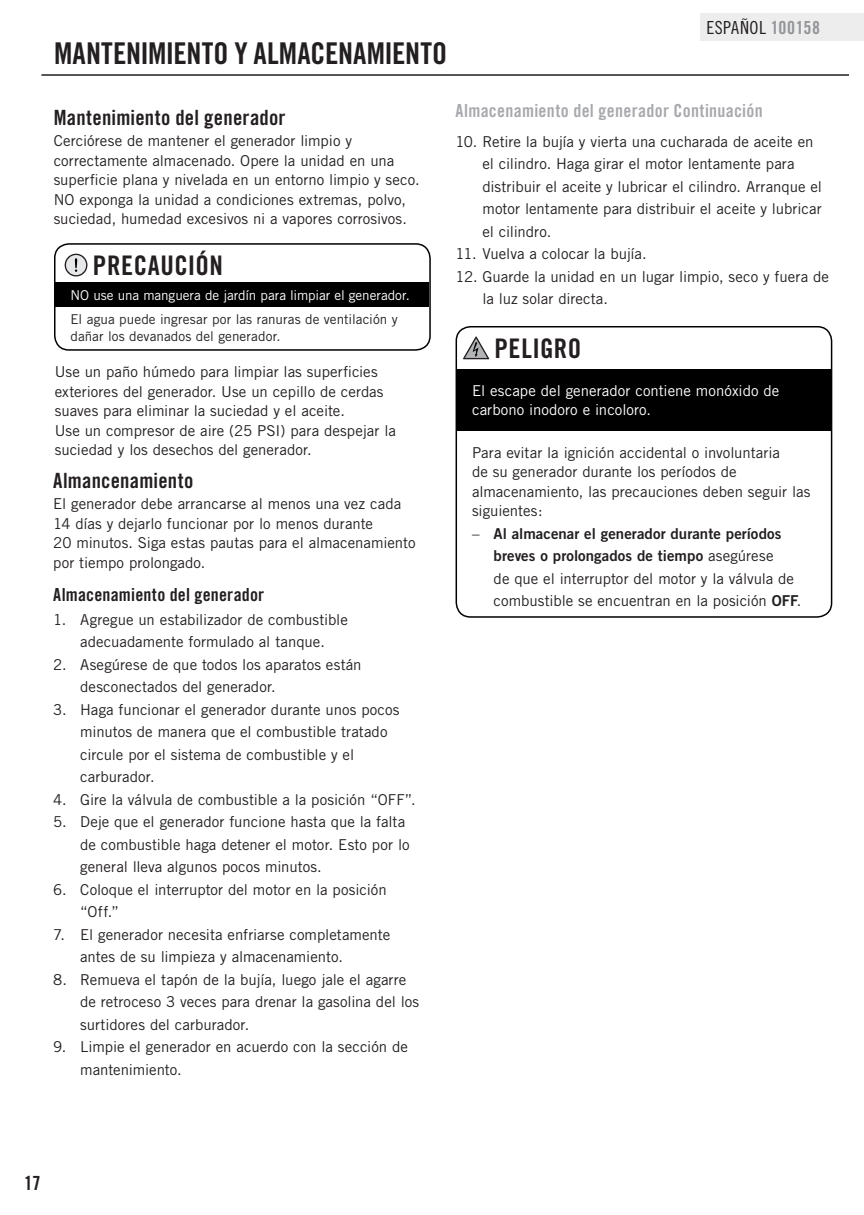
<style>
.page{position:relative;width:864px;height:1215px;background:#fff}
.page>*{position:absolute;margin:0;border:0;box-sizing:border-box;transform-origin:0 0}
.t1{font:30px "Trade Gothic Bold Cond Twenty";letter-spacing:.005em;color:#231f20}
.t2{font:27px "Trade Gothic Bold Cond Twenty";letter-spacing:.02em;color:#231f20}
.t3{font:21px "Trade Gothic Bold Cond Twenty";letter-spacing:.01em;color:#231f20}
.t4{font:19.5px "Trade Gothic Bold Cond Twenty";color:#231f20}
.t5{font:18px "Trade Gothic Bold Cond Twenty";letter-spacing:.015em;color:#a8a9ad}
.t6{font:18px "Trade Gothic Bold Cond Twenty";letter-spacing:.01em;color:#231f20}
.t7{font:18px "Trade Gothic Cond Eighteen";letter-spacing:.025em;color:#231f20}
.t8{font:15px/22.5px "Trade Gothic";color:#231f20}
.t9{font:15px/22.5px "Trade Gothic Bold Two";letter-spacing:.005em;color:#231f20}
.t10{font:15px/19.5px "Trade Gothic";letter-spacing:.005em;color:#fff}
.t11{font:13.5px/16.5px "Trade Gothic";letter-spacing:.005em;color:#231f20}
.t12{font:13.5px "Trade Gothic";letter-spacing:-.005em;color:#fff}
.s1{font-family:"Trade Gothic Bold Cond Twenty";color:#939598}
.s2{font-family:"Trade Gothic"}
.s3{font-family:"Trade Gothic Bold Two"}
</style>
<div class="page">
<hr style="left:41px;top:74px;width:808px;height:2px;background:#231f20">
<div style="left:700px;top:14px;width:164px;height:27px;background:#ededee"></div>
<div style="left:54px;top:243px;width:377px;height:108px;border:2px solid #000;border-radius:14px"></div>
<div style="left:56px;top:282px;width:373px;height:25px;background:#000"></div>
<svg style="left:65px;top:254px;width:22px;height:22px"></svg>
<div style="left:456px;top:326px;width:376px;height:292px;border:2px solid #000;border-radius:14px"></div>
<div style="left:457px;top:369px;width:374px;height:62px;background:#000"></div>
<svg style="left:463px;top:336px;width:26px;height:23px"></svg>
<h1 class="t1" style="left:54px;top:35px;width:395px">MANTENIMIENTO Y ALMACENAMIENTO</h1>
<p class="t7" style="left:706px;top:17px;width:115px">ESPAÑOL <span class="s1">100158</span></p>
<h3 class="t3" style="left:54px;top:105px;width:233px">Mantenimiento del generador</h3>
<p class="t8" style="left:54px;top:131px;width:368px;line-height:19.5px">Cerciórese de mantener el generador limpio y correctamente almacenado. Opere la unidad en una superficie plana y nivelada en un entorno limpio y seco.<br>NO exponga la unidad a condiciones extremas, polvo, suciedad, humedad excesivos ni a vapores corrosivos.</p>
<h2 class="t2" style="left:93px;top:249px;width:131px">PRECAUCIÓN</h2>
<p class="t12" style="left:70px;top:287px;width:341px">NO use una manguera de jardín para limpiar el generador.</p>
<p class="t11" style="left:70px;top:311px;width:329px">El agua puede ingresar por las ranuras de ventilación y dañar los devanados del generador.</p>
<p class="t8" style="left:55px;top:362px;width:343px;line-height:19.5px">Use un paño húmedo para limpiar las superficies exteriores del generador. Use un cepillo de cerdas suaves para eliminar la suciedad y el aceite.<br>Use un compresor de aire (25 PSI) para despejar la suciedad y los desechos del generador.</p>
<h3 class="t3" style="left:53px;top:468px;width:142px">Almancenamiento</h3>
<p class="t8" style="left:53px;top:494px;width:364px;line-height:19.5px">El generador debe arrancarse al menos una vez cada 14 días y dejarlo funcionar por lo menos durante<br>20 minutos. Siga estas pautas para el almacenamiento por tiempo prolongado.</p>
<p class="t6" style="left:53px;top:583px;width:213px">Almacenamiento del generador</p>
<p class="t8" style="left:53px;top:608px;width:296px;text-align:center">1. Agregue un estabilizador de combustible adecuadamente formulado al tanque.</p>
<p class="t8" style="left:80px;top:653px;width:283px;text-indent:-27px">2. Asegúrese de que todos los aparatos están desconectados del generador.</p>
<p class="t8" style="left:80px;top:698px;width:321px;text-indent:-27px">3. Haga funcionar el generador durante unos pocos minutos de manera que el combustible tratado circule por el sistema de combustible y el carburador.</p>
<p class="t8" style="left:53px;top:788px;width:364px">4. Gire la válvula de combustible a la posición “OFF”.</p>
<p class="t8" style="left:80px;top:810px;width:331px;text-indent:-27px">5. Deje que el generador funcione hasta que la falta de combustible haga detener el motor. Esto por lo general lleva algunos pocos minutos.</p>
<p class="t8" style="left:80px;top:878px;width:308px;text-indent:-27px">6. Coloque el interruptor del motor en la posición “Off.”</p>
<p class="t8" style="left:80px;top:923px;width:312px;text-indent:-27px">7. El generador necesita enfriarse completamente antes de su limpieza y almacenamiento.</p>
<p class="t8" style="left:80px;top:968px;width:341px;text-indent:-27px">8. Remueva el tapón de la bujía, luego jale el agarre de retroceso 3 veces para drenar la gasolina del los surtidores del carburador.</p>
<p class="t8" style="left:80px;top:1035px;width:329px;text-indent:-27px">9. Limpie el generador en acuerdo con la sección de mantenimiento.</p>
<p class="t5" style="left:456px;top:100px;width:309px">Almacenamiento del generador Continuación</p>
<p class="t8" style="left:482px;top:130px;width:341px;text-indent:-27px">10. Retire la bujía y vierta una cucharada de aceite en el cilindro. Haga girar el motor lentamente para distribuir el aceite y lubricar el cilindro. Arranque el motor lentamente para distribuir el aceite y lubricar el cilindro.</p>
<p class="t8" style="left:455px;top:243px;width:193px">11. Vuelva a colocar la bujía.</p>
<p class="t8" style="left:482px;top:265px;width:348px;text-indent:-27px">12. Guarde la unidad en un lugar limpio, seco y fuera de la luz solar directa.</p>
<h2 class="t2" style="left:495px;top:332px;width:88px">PELIGRO</h2>
<p class="t10" style="left:472px;top:380px;width:309px">El escape del generador contiene monóxido de carbono inodoro e incoloro.</p>
<p class="t8" style="left:472px;top:442px;width:340px;line-height:19.5px">Para evitar la ignición accidental o involuntaria<br>de su generador durante los períodos de almacenamiento, las precauciones deben seguir las siguientes:</p>
<p class="t9" style="left:494px;top:522px;width:289px;text-indent:-22px"><span class="s2">–</span> Al almacenar el generador durante períodos breves o prolongados de tiempo <span class="s2">asegúrese</span></p>
<p class="t8" style="left:494px;top:567px;width:309px">de que el interruptor del motor y la válvula de combustible se encuentran en la posición <span class="s3">OFF</span>.</p>
<h3 class="t4" style="left:24px;top:1172px;width:18px">17</h3>
</div>
